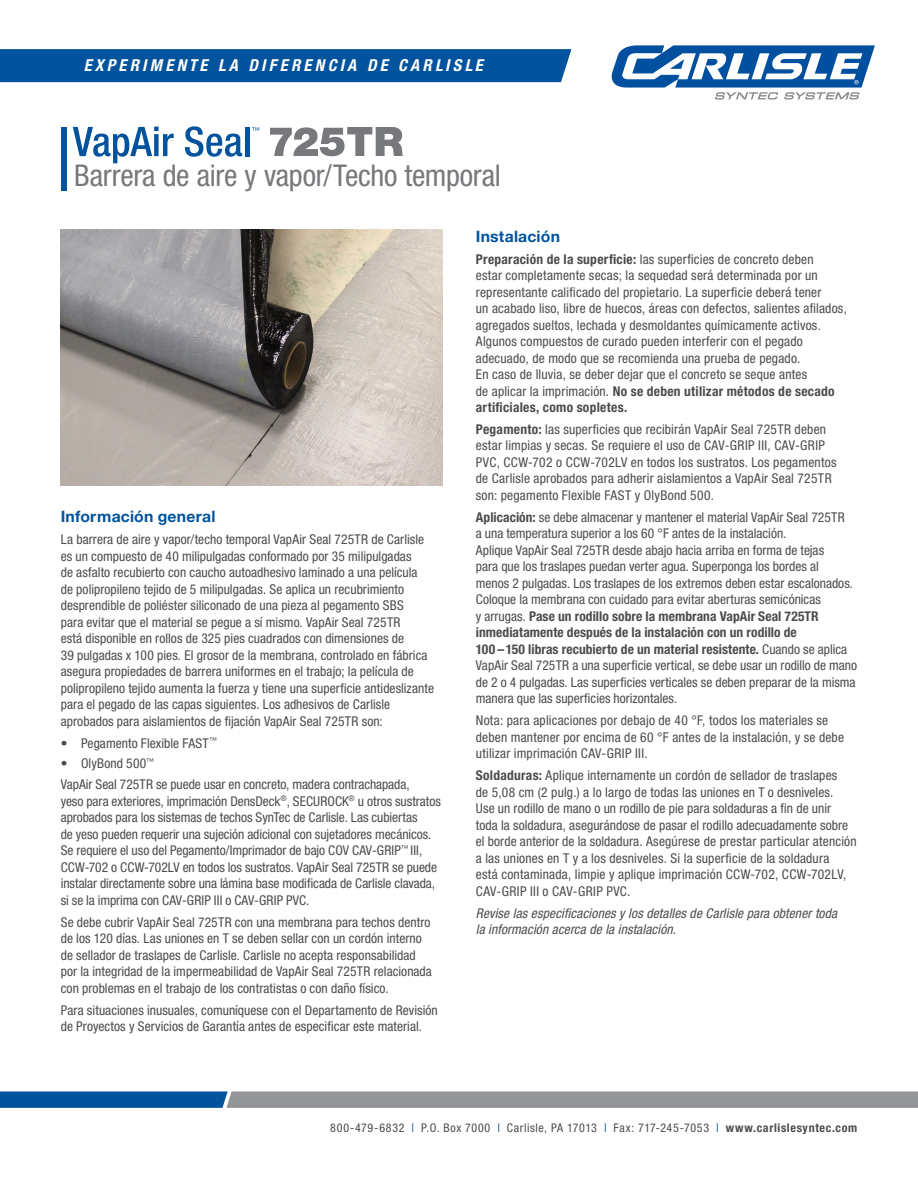
<style>
.page{position:relative;width:918px;height:1188px;background:#fff}
.page>*{position:absolute;margin:0;border:0;box-sizing:border-box;transform-origin:0 0}
.t1{font:condensed 30px "Helvetica Neue LT Std";letter-spacing:-.01em;color:#76787b}
.t2{font:italic 700 condensed 16.5px "Helvetica Neue LT Std";letter-spacing:.2em;color:#fff}
.t3{font:700 15.75px "Helvetica Neue LT Std";letter-spacing:.01em;color:#01539e}
.t4{font:condensed 13.5px/16.5px "Helvetica Neue LT Std";letter-spacing:.005em;color:#4b4c4d}
.t5{font:italic condensed 13.5px/16.5px "Helvetica Neue LT Std";letter-spacing:.015em;color:#4b4c4d}
.t6{font:condensed 12px "Helvetica Neue LT Std";letter-spacing:.05em;color:#4b4c4d}
.s1{font-weight:700}
.s2{color:#01539e}
</style>
<div class="page">
<svg style="left:0;top:1091px;width:918px;height:17px;background:#74899d"></svg>
<div style="left:0;top:49px;width:571px;height:33px;background:#01539e"></div>
<svg style="left:612px;top:45px;width:263px;height:55px"></svg>
<img style="left:61px;top:230px;width:381px;height:256px">
<svg style="left:270px;top:127px;width:133px;height:29px"></svg>
<svg style="left:73px;top:127px;width:101px;height:36px"></svg>
<svg style="left:185px;top:126px;width:57px;height:31px"></svg>
<hr style="left:245px;top:127px;width:4px;height:29px;background:#01539e">
<svg style="left:252px;top:127px;width:7px;height:4px"></svg>
<div style="left:61px;top:127px;width:6px;height:63px;background:#01539e"></div>
<p class="t2" style="left:84px;top:55px;width:401px">EXPERIMENTE LA DIFERENCIA DE CARLISLE</p>
<p class="t1" style="left:74px;top:158px;width:428px">Barrera de aire y vapor/Techo temporal</p>
<p class="t3" style="left:61px;top:507px;width:156px">Información general</p>
<p class="t4" style="left:61px;top:531px;width:375px">La barrera de aire y vapor/techo temporal VapAir Seal 725TR de Carlisle es un compuesto de 40 milipulgadas conformado por 35 milipulgadas<br>de asfalto recubierto con caucho autoadhesivo laminado a una película<br>de polipropileno tejido de 5 milipulgadas. Se aplica un recubrimiento desprendible de poliéster siliconado de una pieza al pegamento SBS<br>para evitar que el material se pegue a sí mismo. VapAir Seal 725TR<br>está disponible en rollos de 325 pies cuadrados con dimensiones de<br>39 pulgadas x 100 pies. El grosor de la membrana, controlado en fábrica asegura propiedades de barrera uniformes en el trabajo; la película de polipropileno tejido aumenta la fuerza y tiene una superficie antideslizante para el pegado de las capas siguientes. Los adhesivos de Carlisle aprobados para aislamientos de fijación VapAir Seal 725TR son:</p>
<p class="t4" style="left:61px;top:735px;width:158px">• Pegamento Flexible FAST<sup>™</sup></p>
<p class="t4" style="left:61px;top:755px;width:95px">• OlyBond 500<sup>™</sup></p>
<p class="t4" style="left:61px;top:776px;width:382px">VapAir Seal 725TR se puede usar en concreto, madera contrachapada,<br>yeso para exteriores, imprimación DensDeck<sup>®</sup>, SECUROCK<sup>®</sup> u otros sustratos aprobados para los sistemas de techos SynTec de Carlisle. Las cubiertas<br>de yeso pueden requerir una sujeción adicional con sujetadores mecánicos.<br>Se requiere el uso del Pegamento/Imprimador de bajo COV CAV-GRIP<sup>™</sup> III, CCW-702 o CCW-702LV en todos los sustratos. VapAir Seal 725TR se puede instalar directamente sobre una lámina base modificada de Carlisle clavada, si se la imprima con CAV-GRIP III o CAV-GRIP PVC.</p>
<p class="t4" style="left:61px;top:914px;width:373px">Se debe cubrir VapAir Seal 725TR con una membrana para techos dentro de los 120 días. Las uniones en T se deben sellar con un cordón interno de sellador de traslapes de Carlisle. Carlisle no acepta responsabilidad por la integridad de la impermeabilidad de VapAir Seal 725TR relacionada con problemas en el trabajo de los contratistas o con daño físico.</p>
<p class="t4" style="left:61px;top:1002px;width:379px">Para situaciones inusuales, comuníquese con el Departamento de Revisión de Proyectos y Servicios de Garantía antes de especificar este material.</p>
<p class="t3" style="left:476px;top:226px;width:86px">Instalación</p>
<p class="t4" style="left:476px;top:250px;width:373px"><span class="s1">Preparación de la superficie:</span> las superficies de concreto deben<br>estar completamente secas; la sequedad será determinada por un representante calificado del propietario. La superficie deberá tener<br>un acabado liso, libre de huecos, áreas con defectos, salientes afilados, agregados sueltos, lechada y desmoldantes químicamente activos.<br>Algunos compuestos de curado pueden interferir con el pegado adecuado, de modo que se recomienda una prueba de pegado.<br>En caso de lluvia, se deber dejar que el concreto se seque antes<br>de aplicar la imprimación. <span class="s1">No se deben utilizar métodos de secado artificiales, como sopletes.</span></p>
<p class="t4" style="left:476px;top:421px;width:362px"><span class="s1">Pegamento:</span> las superficies que recibirán VapAir Seal 725TR deben estar limpias y secas. Se requiere el uso de CAV-GRIP III, CAV-GRIP PVC, CCW-702 o CCW-702LV en todos los sustratos. Los pegamentos de Carlisle aprobados para adherir aislamientos a VapAir Seal 725TR son: pegamento Flexible FAST y OlyBond 500.</p>
<p class="t4" style="left:476px;top:509px;width:383px"><span class="s1">Aplicación:</span> se debe almacenar y mantener el material VapAir Seal 725TR<br>a una temperatura superior a los 60 °F antes de la instalación.<br>Aplique VapAir Seal 725TR desde abajo hacia arriba en forma de tejas<br>para que los traslapes puedan verter agua. Superponga los bordes al<br>menos 2 pulgadas. Los traslapes de los extremos deben estar escalonados.<br>Coloque la membrana con cuidado para evitar aberturas semicónicas<br>y arrugas. <span class="s1">Pase un rodillo sobre la membrana VapAir Seal 725TR inmediatamente después de la instalación con un rodillo de<br>100 –150 libras recubierto de un material resistente.</span> Cuando se aplica VapAir Seal 725TR a una superficie vertical, se debe usar un rodillo de mano de 2 o 4 pulgadas. Las superficies verticales se deben preparar de la misma manera que las superficies horizontales.</p>
<p class="t4" style="left:476px;top:712px;width:370px">Nota: para aplicaciones por debajo de 40 °F, todos los materiales se deben mantener por encima de 60 °F antes de la instalación, y se debe utilizar imprimación CAV-GRIP III.</p>
<p class="t4" style="left:476px;top:767px;width:382px"><span class="s1">Soldaduras:</span> Aplique internamente un cordón de sellador de traslapes<br>de 5,08 cm (2 pulg.) a lo largo de todas las uniones en T o desniveles.<br>Use un rodillo de mano o un rodillo de pie para soldaduras a fin de unir<br>toda la soldadura, asegurándose de pasar el rodillo adecuadamente sobre el borde anterior de la soldadura. Asegúrese de prestar particular atención a las uniones en T y a los desniveles. Si la superficie de la soldadura<br>está contaminada, limpie y aplique imprimación CCW-702, CCW-702LV, CAV-GRIP III o CAV-GRIP PVC.</p>
<p class="t5" style="left:476px;top:905px;width:363px">Revise las especificaciones y los detalles de Carlisle para obtener toda la información acerca de la instalación.</p>
<p class="t6" style="left:330px;top:1121px;width:528px">800-479-6832 <span class="s2">|</span> P.O. Box 7000 <span class="s2">|</span> Carlisle, PA 17013 <span class="s2">|</span> Fax: 717-245-7053 <span class="s2">|</span> <span class="s1">www.carlislesyntec.com</span></p>
</div>
